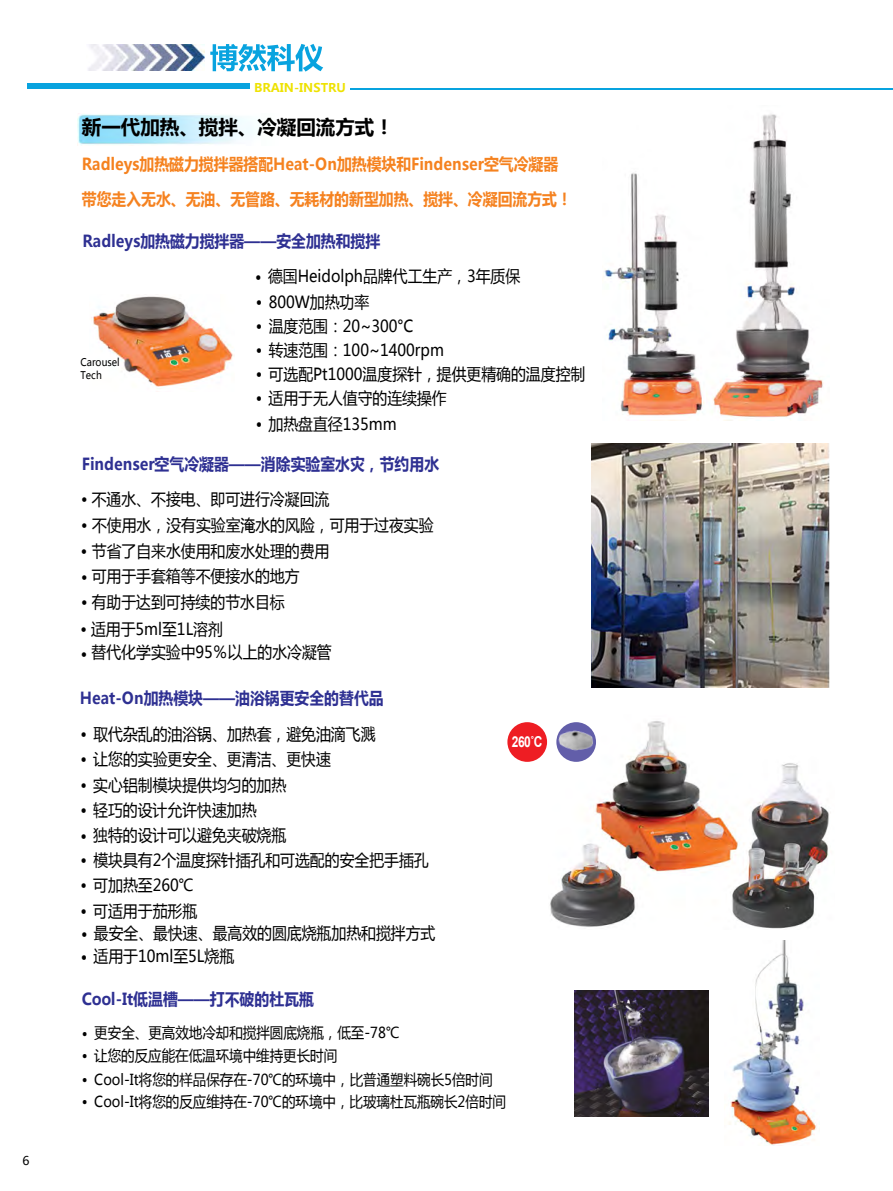
<style>
.page{position:relative;width:893px;height:1191px;background:#fff}
.page>*{position:absolute;margin:0;border:0;box-sizing:border-box;transform-origin:0 0}
.t1{font:700 19.5px "Microsoft Ya Hei";color:#000}
.t2{font:16.5px/25.8px "Microsoft Ya Hei";color:#000;scale:.9 1}
.t3{font:700 16.5px "Microsoft Ya Hei";color:#2e3092;scale:.9 1}
.t4{font:700 16.5px "Microsoft Ya Hei";color:#f5821f;scale:.9 1}
.t5{font:700 16.5px "Microsoft Ya Hei";color:#f58220;scale:.9 1}
.t6{font:15px "Microsoft Ya Hei";color:#000;scale:.9 1}
.t7{font:700 15px "Arial";color:#fff;scale:.8 1}
.t8{font:700 12px "Microsoft Ya Hei";color:#eee202}
.t9{font:12px "Microsoft Ya Hei";color:#000}
.t10{font:10.5px/12.6px "Microsoft Ya Hei";color:#000;scale:.9 1}
.s1{font-weight:700}
</style>
<div class="page">
<img style="left:550px;top:721px;width:279px;height:208px">
<div style="left:27px;top:83px;width:223px;height:6px;background:#08a3df"></div>
<hr style="left:350px;top:88px;width:543px;height:1px;background:#08a3df">
<svg style="left:210px;top:44px;width:113px;height:28px"></svg>
<img style="left:88px;top:44px;width:117px;height:26px">
<img style="left:591px;top:444px;width:238px;height:244px">
<img style="left:77px;top:114px;width:177px;height:31px">
<img style="left:91px;top:296px;width:143px;height:93px">
<div style="left:507px;top:722px;width:40px;height:40px;background:#ee1d23;border-radius:50%"></div>
<img style="left:575px;top:990px;width:133px;height:126px">
<img style="left:604px;top:114px;width:219px;height:307px">
<img style="left:545px;top:721px;width:61px;height:50px">
<img style="left:729px;top:941px;width:91px;height:204px">
<p class="t9" style="left:23px;top:1153px;width:9px">6</p>
<p class="t8" style="left:254px;top:79px;width:93px">BRAIN-INSTRU</p>
<p class="t1" style="left:82px;top:113px;width:314px">新一代加热、搅拌、冷凝回流方式！</p>
<p class="t4" style="left:82px;top:152px;width:531px">Radleys加热磁力搅拌器搭配Heat-On加热模块和Findenser空气冷凝器</p>
<p class="t5" style="left:82px;top:187px;width:546px">带您走入无水、无油、无管路、无耗材的新型加热、搅拌、冷凝回流方式！</p>
<p class="t3" style="left:83px;top:229px;width:332px">Radleys加热磁力搅拌器——安全加热和搅拌</p>
<p class="t10" style="left:80px;top:355px;width:45px">Carousel<br>Tech</p>
<p class="t2" style="left:255px;top:263px;width:296px">• 德国Heidolph品牌代工生产，3年质保</p>
<p class="t2" style="left:256px;top:289px;width:127px">• 800W加热功率</p>
<p class="t2" style="left:256px;top:313px;width:177px">• 温度范围：20~300°C</p>
<p class="t2" style="left:256px;top:337px;width:210px">• 转速范围：100~1400rpm</p>
<p class="t2" style="left:256px;top:361px;width:368px">• 可选配Pt1000温度探针，提供更精确的温度控制</p>
<p class="t2" style="left:256px;top:385px;width:214px">• 适用于无人值守的连续操作</p>
<p class="t2" style="left:256px;top:411px;width:158px">• 加热盘直径135mm</p>
<p class="t3" style="left:82px;top:453px;width:398px">Findenser空气冷凝器——消除实验室水灾，节约用水</p>
<p class="t2" style="left:81px;top:485px;width:393px"><span class="s1">·</span> 不通水、不接电、即可进行冷凝回流<br><span class="s1">·</span> 不使用水，没有实验室淹水的风险，可用于过夜实验</p>
<p class="t2" style="left:81px;top:563px;width:244px"><span class="s1">·</span> 可用于手套箱等不便接水的地方<span class="s1">·</span> 有助于达到可持续的节水目标</p>
<p class="t2" style="left:81px;top:537px;width:278px"><span class="s1">·</span> 节省了自来水使用和废水处理的费用</p>
<p class="t2" style="left:80px;top:615px;width:160px"><span class="s1">·</span> 适用于5ml至1L溶剂</p>
<p class="t2" style="left:81px;top:639px;width:280px"><span class="s1">·</span> 替代化学实验中95％以上的水冷凝管</p>
<p class="t3" style="left:80px;top:686px;width:339px">Heat-On加热模块——油浴锅更安全的替代品</p>
<p class="t2" style="left:81px;top:720px;width:329px">• 取代杂乱的油浴锅、加热套，避免油滴飞溅</p>
<p class="t2" style="left:81px;top:746px;width:280px">• 让您的实验更安全、更清洁、更快速</p>
<p class="t2" style="left:81px;top:771px;width:230px">• 实心铝制模块提供均匀的加热</p>
<p class="t2" style="left:81px;top:797px;width:197px">• 轻巧的设计允许快速加热</p>
<p class="t2" style="left:80px;top:821px;width:230px">• 独特的设计可以避免夹破烧瓶</p>
<p class="t2" style="left:81px;top:846px;width:388px">• 模块具有2个温度探针插孔和可选配的安全把手插孔</p>
<p class="t2" style="left:81px;top:872px;width:127px">• 可加热至260℃</p>
<p class="t2" style="left:81px;top:897px;width:131px">• 可适用于茄形瓶</p>
<p class="t7" style="left:512px;top:731px;width:40px">260˚C</p>
<p class="t2" style="left:81px;top:919px;width:395px">• 最安全、最快速、最高效的圆底烧瓶加热和搅拌方式</p>
<p class="t2" style="left:81px;top:942px;width:172px">• 适用于10ml至5L烧瓶</p>
<p class="t3" style="left:82px;top:987px;width:259px">Cool-It低温槽——打不破的杜瓦瓶</p>
<p class="t6" style="left:82px;top:1022px;width:354px">• 更安全、更高效地冷却和搅拌圆底烧瓶，低至-78℃</p>
<p class="t6" style="left:82px;top:1045px;width:285px">• 让您的反应能在低温环境中维持更长时间</p>
<p class="t6" style="left:82px;top:1069px;width:458px">• Cool-It将您的样品保存在-70℃的环境中，比普通塑料碗长5倍时间</p>
<p class="t6" style="left:82px;top:1091px;width:473px">• Cool-It将您的反应维持在-70℃的环境中，比玻璃杜瓦瓶碗长2倍时间</p>
</div>
